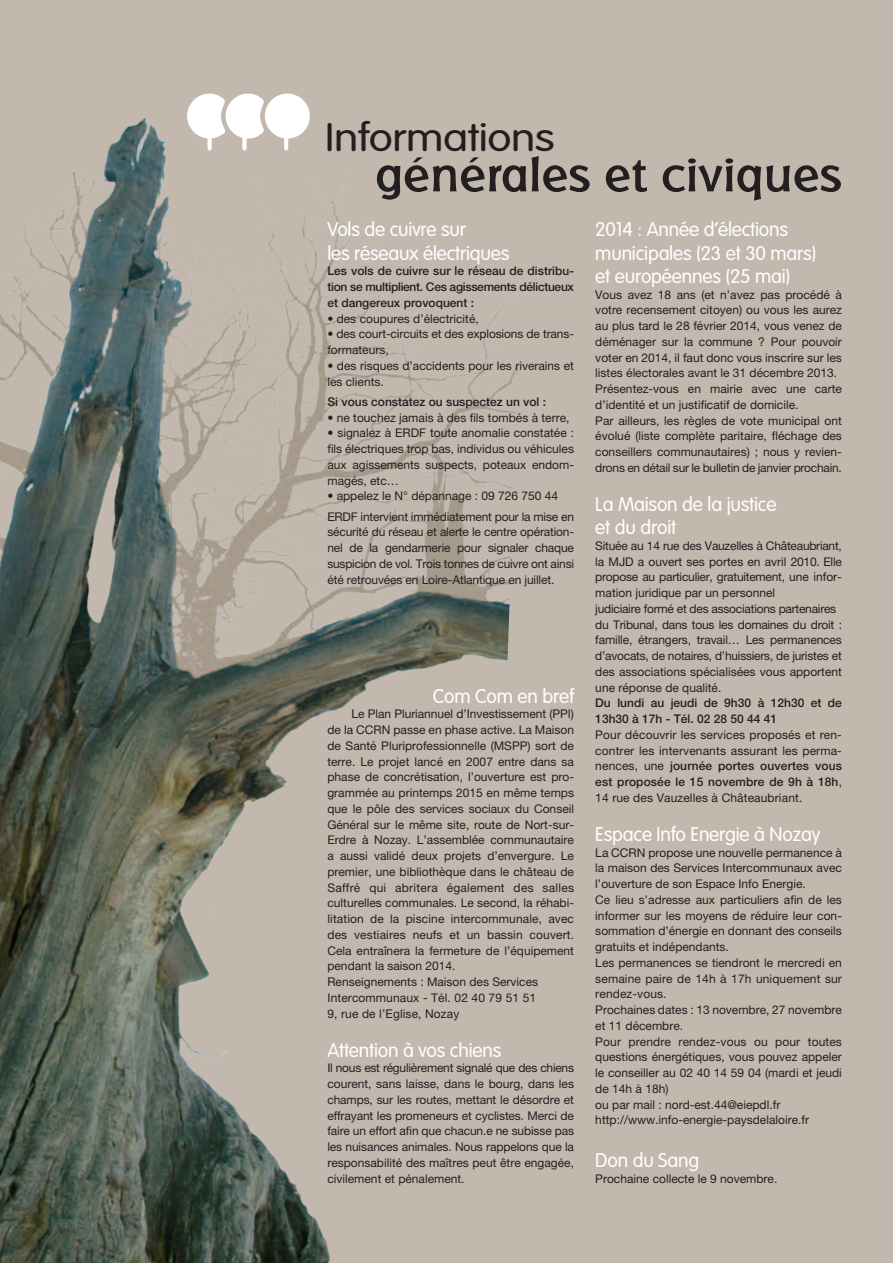
<style>
.page{position:relative;width:893px;height:1263px;background:#c2b8ad}
.page>*{position:absolute;margin:0;border:0;box-sizing:border-box;transform-origin:0 0}
.t1{font:500 51px "Badger";letter-spacing:-.005em;color:#231f20;scale:1.1 1}
.t2{font:300 39px "VAG Rounded";letter-spacing:-.01em;color:#231f20;scale:1.15 1}
.t3{font:300 19.5px/23.2px "VAG Rounded";letter-spacing:-.01em;color:#fff}
.t4{font:12px/15.8px "Helvetica Neue";color:#231f20}
.t5{font:12px/15.8px "Helvetica Neue";letter-spacing:-.02em;color:#231f20}
.t6{font:500 12px/15.8px "Helvetica Neue";color:#231f20}
.s1{font-weight:500}
</style>
<div class="page">
<img style="left:0;top:93px;width:518px;height:1170px">
<div style="left:265px;top:94px;width:45px;height:45px;background:#fff;border-radius:50%"></div>
<svg style="left:284px;top:139px;width:4px;height:12px"></svg>
<svg style="left:187px;top:94px;width:77px;height:57px"></svg>
<h2 class="t2" style="left:325px;top:115px;width:201px">Informations</h2>
<h1 class="t1" style="left:375px;top:140px;width:426px">générales et civiques</h1>
<h3 class="t3" style="left:327px;top:218px;width:183px">Vols de cuivre sur<br>les réseaux électriques</h3>
<p class="t6" style="left:327px;top:263px;width:248px;text-align:justify">Les vols de cuivre sur le réseau de distribu&shy;tion se multiplient. Ces agissements délictueux et dangereux provoquent :</p>
<p class="t4" style="left:327px;top:310px;width:153px">• des coupures d’électricité,</p>
<p class="t4" style="left:327px;top:326px;width:247px">• des court-circuits et des explosions de trans&shy;formateurs,</p>
<p class="t4" style="left:327px;top:358px;width:248px">• des risques d’accidents pour les riverains et les clients.</p>
<p class="t6" style="left:327px;top:394px;width:220px">Si vous constatez ou suspectez un vol :</p>
<p class="t4" style="left:327px;top:409px;width:244px">• ne touchez jamais à des fils tombés à terre,</p>
<p class="t4" style="left:327px;top:425px;width:248px;text-align:justify">• signalez à ERDF toute anomalie constatée : fils électriques trop bas, individus ou véhicules aux agissements suspects, poteaux endom&shy;magés, etc…</p>
<p class="t4" style="left:327px;top:486px;width:248px;line-height:20.2px">• appelez le N° dépannage : 09 726 750 44<br>ERDF intervient immédiatement pour la mise en</p>
<p class="t4" style="left:327px;top:524px;width:248px;text-align:justify">sécurité du réseau et alerte le centre opération&shy;nel de la gendarmerie pour signaler chaque suspicion de vol. Trois tonnes de cuivre ont ainsi été retrouvées en Loire-Atlantique en juillet.</p>
<h3 class="t3" style="left:595px;top:218px;width:223px">2014 : Année d’élections municipales (23 et 30 mars) et européennes (25 mai)</h3>
<p class="t4" style="left:595px;top:286px;width:248px">Vous avez 18 ans (et n’avez pas procédé à votre recensement citoyen) ou vous les aurez au plus tard le 28 février 2014, vous venez de déménager sur la commune ? Pour pouvoir voter en 2014, il faut donc vous inscrire sur les listes électorales avant le 31 décembre 2013.<br>Présentez-vous en mairie avec une carte d’identité et un justificatif de domicile.<br>Par ailleurs, les règles de vote municipal ont évolué (liste complète paritaire, fléchage des conseillers communautaires) ; nous y revien&shy;drons en détail sur le bulletin de janvier prochain.</p>
<h3 class="t3" style="left:595px;top:492px;width:183px">La Maison de la justice et du droit</h3>
<p class="t5" style="left:595px;top:538px;width:248px">Située au 14 rue des Vauzelles à Châteaubriant, la MJD a ouvert ses portes en avril 2010. Elle propose au particulier, gratuitement, une infor&shy;mation juridique par un personnel<br>judiciaire formé et des associations partenaires du Tribunal, dans tous les domaines du droit : famille, étrangers, travail… Les permanences d’avocats, de notaires, d’huissiers, de juristes et des associations spécialisées vous apportent une réponse de qualité.</p>
<p class="t6" style="left:595px;top:695px;width:248px">Du lundi au jeudi de 9h30 à 12h30 et de<br>13h30 à 17h - Tél. 02 28 50 44 41</p>
<p class="t4" style="left:595px;top:726px;width:248px;text-align:justify">Pour découvrir les services proposés et ren&shy;contrer les intervenants assurant les perma&shy;nences, une <span class="s1">journée portes ouvertes vous est proposée le 15 novembre de 9h à 18h</span>, 14 rue des Vauzelles à Châteaubriant.</p>
<h3 class="t3" style="left:595px;top:822px;width:227px">Espace Info Energie à Nozay</h3>
<p class="t4" style="left:595px;top:844px;width:248px">La CCRN propose une nouvelle permanence à la maison des Services Intercommunaux avec l’ouverture de son Espace Info Energie.<br>Ce lieu s’adresse aux particuliers afin de les informer sur les moyens de réduire leur con&shy;sommation d’énergie en donnant des conseils gratuits et indépendants.<br>Les permanences se tiendront le mercredi en semaine paire de 14h à 17h uniquement sur rendez-vous.<br>Prochaines dates : 13 novembre, 27 novembre et 11 décembre.<br>Pour prendre rendez-vous ou pour toutes questions énergétiques, vous pouvez appeler le conseiller au 02 40 14 59 04 (mardi et jeudi de 14h à 18h)<br>ou par mail : nord-est.44@eiepdl.fr http://www.info-energie-paysdelaloire.fr</p>
<h3 class="t3" style="left:595px;top:1149px;width:105px">Don du Sang</h3>
<p class="t4" style="left:595px;top:1171px;width:184px">Prochaine collecte le 9 novembre.</p>
<h3 class="t3" style="left:433px;top:684px;width:143px">Com Com en bref</h3>
<p class="t4" style="left:327px;top:706px;width:248px;text-indent:24px">Le Plan Pluriannuel d’Investissement (PPI) de la CCRN passe en phase active. La Maison de Santé Pluriprofessionnelle (MSPP) sort de terre. Le projet lancé en 2007 entre dans sa phase de concrétisation, l’ouverture est pro&shy;grammée au printemps 2015 en même temps que le pôle des services sociaux du Conseil Général sur le même site, route de Nort-sur-Erdre à Nozay. L’assemblée communautaire a aussi validé deux projets d’envergure. Le premier, une bibliothèque dans le château de Saffré qui abritera également des salles culturelles communales. Le second, la réhabi&shy;litation de la piscine intercommunale, avec des vestiaires neufs et un bassin couvert.<br>Cela entraînera la fermeture de l’équipement pendant la saison 2014.<br>Renseignements : Maison des Services Intercommunaux - Tél. 02 40 79 51 51<br>9, rue de l’Eglise, Nozay</p>
<h3 class="t3" style="left:327px;top:1038px;width:175px">Attention à vos chiens</h3>
<p class="t4" style="left:327px;top:1060px;width:248px;text-align:justify">Il nous est régulièrement signalé que des chiens courent, sans laisse, dans le bourg, dans les champs, sur les routes, mettant le désordre et effrayant les promeneurs et cyclistes. Merci de faire un effort afin que chacun.e ne subisse pas les nuisances animales. Nous rappelons que la responsabilité des maîtres peut être engagée, civilement et pénalement.</p>
</div>
